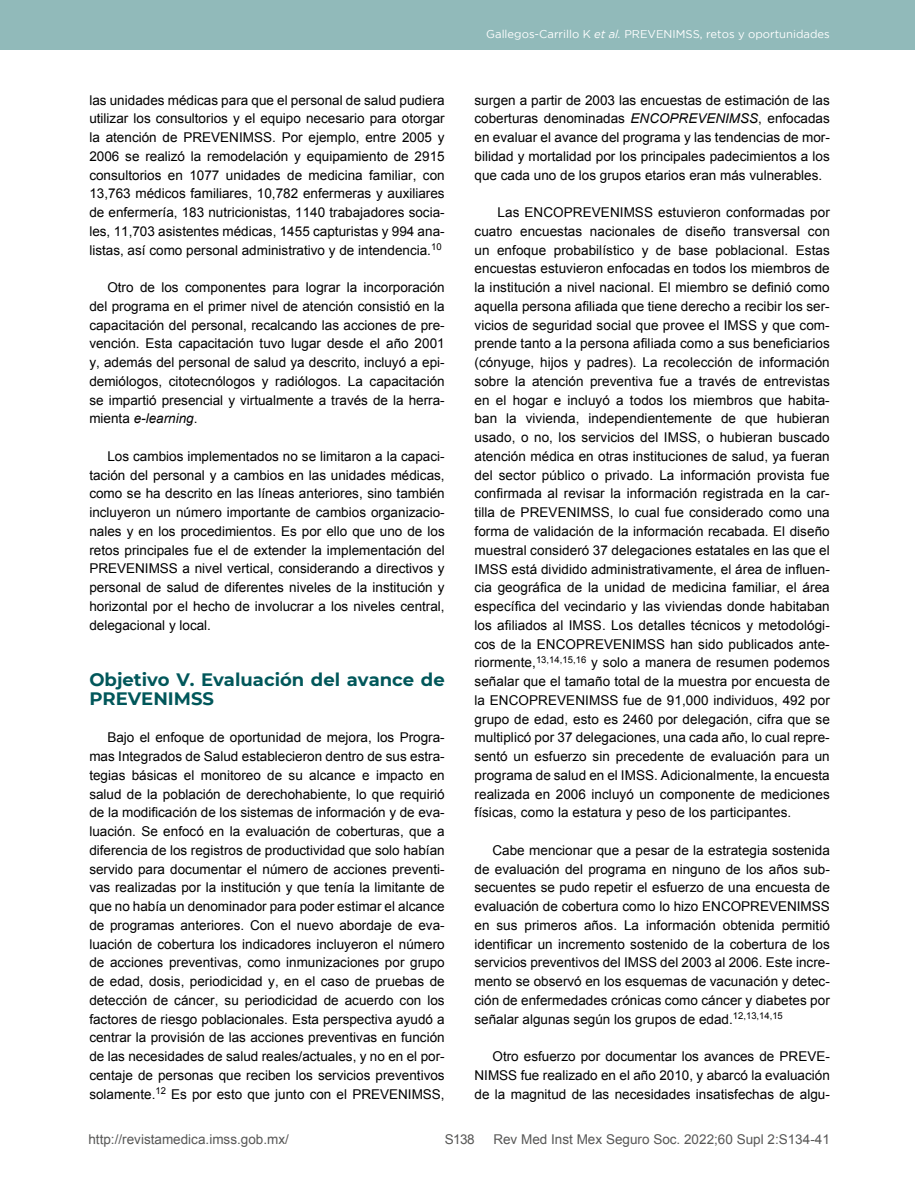
<style>
.page{position:relative;width:915px;height:1191px;background:#fff}
.page>*{position:absolute;margin:0;border:0;box-sizing:border-box;transform-origin:0 0}
.t1{font:700 18px/18.8px "Montserrat";color:#01575a}
.t2{font:13.5px/18.8px "Arial";color:#000;text-align:justify}
.t3{font:13.5px "Arial";color:#575756}
.t4{font:11.25px "Gotham";color:#fff}
.s1{font-style:italic}
</style>
<div class="page">
<div style="left:0;top:0;width:914px;height:50px;background:#91baba"></div>
<p class="t2" style="left:89px;top:91px;width:357px">las unidades médicas para que el personal de salud pudiera utilizar los consultorios y el equipo necesario para otorgar la atención de PREVENIMSS. Por ejemplo, entre 2005 y 2006 se realizó la remodelación y equipamiento de 2915 consultorios en 1077 unidades de medicina familiar, con 13,763 médicos familiares, 10,782 enfermeras y auxiliares de enfermería, 183 nutricionistas, 1140 trabajadores socia&shy;les, 11,703 asistentes médicas, 1455 capturistas y 994 ana&shy;listas, así como personal administrativo y de intendencia.<sup>10</sup></p>
<p class="t2" style="left:89px;top:278px;width:357px;text-indent:18px">Otro de los componentes para lograr la incorporación del programa en el primer nivel de atención consistió en la capacitación del personal, recalcando las acciones de pre&shy;vención. Esta capacitación tuvo lugar desde el año 2001 y, además del personal de salud ya descrito, incluyó a epi&shy;demiólogos, citotecnólogos y radiólogos. La capacitación se impartió presencial y virtualmente a través de la herra&shy;mienta <span class="s1">e-learning</span>.</p>
<p class="t2" style="left:89px;top:447px;width:357px;text-indent:18px">Los cambios implementados no se limitaron a la capaci&shy;tación del personal y a cambios en las unidades médicas, como se ha descrito en las líneas anteriores, sino también incluyeron un número importante de cambios organizacio&shy;nales y en los procedimientos. Es por ello que uno de los retos principales fue el de extender la implementación del PREVENIMSS a nivel vertical, considerando a directivos y personal de salud de diferentes niveles de la institución y horizontal por el hecho de involucrar a los niveles central, delegacional y local.</p>
<h1 class="t1" style="left:89px;top:669px;width:357px">Objetivo V. Evaluación del avance de<br>PREVENIMSS</h1>
<p class="t2" style="left:89px;top:728px;width:357px;text-indent:18px">Bajo el enfoque de oportunidad de mejora, los Progra&shy;mas Integrados de Salud establecieron dentro de sus estra&shy;tegias básicas el monitoreo de su alcance e impacto en salud de la población de derechohabiente, lo que requirió de la modificación de los sistemas de información y de eva&shy;luación. Se enfocó en la evaluación de coberturas, que a diferencia de los registros de productividad que solo habían servido para documentar el número de acciones preventi&shy;vas realizadas por la institución y que tenía la limitante de que no había un denominador para poder estimar el alcance de programas anteriores. Con el nuevo abordaje de eva&shy;luación de cobertura los indicadores incluyeron el número de acciones preventivas, como inmunizaciones por grupo de edad, dosis, periodicidad y, en el caso de pruebas de detección de cáncer, su periodicidad de acuerdo con los factores de riesgo poblacionales. Esta perspectiva ayudó a centrar la provisión de las acciones preventivas en función de las necesidades de salud reales/actuales, y no en el por&shy;centaje de personas que reciben los servicios preventivos solamente.<sup>12</sup> Es por esto que junto con el PREVENIMSS,</p>
<p class="t4" style="left:486px;top:28px;width:345px">Gallegos-Carrillo K <span class="s1">et al.</span> PREVENIMSS, retos y oportunidades</p>
<p class="t2" style="left:474px;top:91px;width:357px">surgen a partir de 2003 las encuestas de estimación de las coberturas denominadas <span class="s1">ENCOPREVENIMSS</span>, enfocadas en evaluar el avance del programa y las tendencias de mor&shy;bilidad y mortalidad por los principales padecimientos a los que cada uno de los grupos etarios eran más vulnerables.</p>
<p class="t2" style="left:474px;top:203px;width:357px;text-indent:23px">Las ENCOPREVENIMSS estuvieron conformadas por cuatro encuestas nacionales de diseño transversal con un enfoque probabilístico y de base poblacional. Estas encuestas estuvieron enfocadas en todos los miembros de la institución a nivel nacional. El miembro se definió como aquella persona afiliada que tiene derecho a recibir los ser&shy;vicios de seguridad social que provee el IMSS y que com&shy;prende tanto a la persona afiliada como a sus beneficiarios (cónyuge, hijos y padres). La recolección de información sobre la atención preventiva fue a través de entrevistas en el hogar e incluyó a todos los miembros que habita&shy;ban la vivienda, independientemente de que hubieran usado, o no, los servicios del IMSS, o hubieran buscado atención médica en otras instituciones de salud, ya fueran del sector público o privado. La información provista fue confirmada al revisar la información registrada en la car&shy;tilla de PREVENIMSS, lo cual fue considerado como una forma de validación de la información recabada. El diseño muestral consideró 37 delegaciones estatales en las que el IMSS está dividido administrativamente, el área de influen&shy;cia geográfica de la unidad de medicina familiar, el área específica del vecindario y las viviendas donde habitaban los afiliados al IMSS. Los detalles técnicos y metodológi&shy;cos de la ENCOPREVENIMSS han sido publicados ante&shy;riormente,<sup>13,14,15,16</sup> y solo a manera de resumen podemos señalar que el tamaño total de la muestra por encuesta de la ENCOPREVENIMSS fue de 91,000 individuos, 492 por grupo de edad, esto es 2460 por delegación, cifra que se multiplicó por 37 delegaciones, una cada año, lo cual repre&shy;sentó un esfuerzo sin precedente de evaluación para un programa de salud en el IMSS. Adicionalmente, la encuesta realizada en 2006 incluyó un componente de mediciones físicas, como la estatura y peso de los participantes.</p>
<p class="t2" style="left:474px;top:841px;width:357px;text-indent:18px">Cabe mencionar que a pesar de la estrategia sostenida de evaluación del programa en ninguno de los años sub&shy;secuentes se pudo repetir el esfuerzo de una encuesta de evaluación de cobertura como lo hizo ENCOPREVENIMSS en sus primeros años. La información obtenida permitió identificar un incremento sostenido de la cobertura de los servicios preventivos del IMSS del 2003 al 2006. Este incre&shy;mento se observó en los esquemas de vacunación y detec&shy;ción de enfermedades crónicas como cáncer y diabetes por señalar algunas según los grupos de edad.<sup>12,13,14,15</sup></p>
<p class="t2" style="left:474px;top:1047px;width:357px;text-indent:18px">Otro esfuerzo por documentar los avances de PREVE-NIMSS fue realizado en el año 2010, y abarcó la evaluación de la magnitud de las necesidades insatisfechas de algu-</p>
<p class="t3" style="left:88px;top:1130px;width:202px">http://revistamedica.imss.gob.mx/</p>
<p class="t3" style="left:493px;top:1130px;width:338px">Rev Med Inst Mex Seguro Soc. 2022;60 Supl 2:S134-41</p>
<p class="t3" style="left:444px;top:1130px;width:31px">S138</p>
</div>
